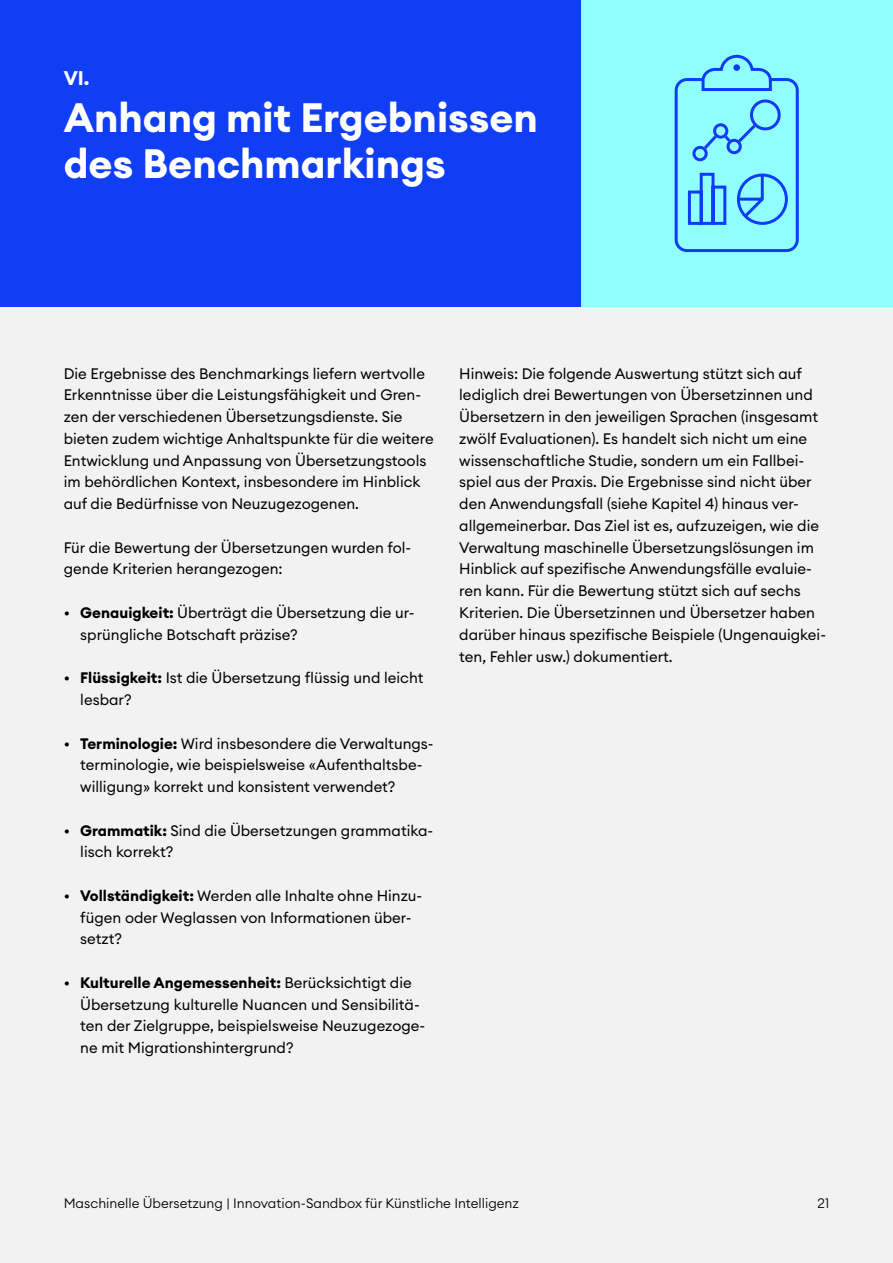
<style>
.page{position:relative;width:893px;height:1263px;background:#fff}
.page>*{position:absolute;margin:0;border:0;box-sizing:border-box;transform-origin:0 0}
.t1{font:700 40.5px/46.5px "Euclid Circular A";color:#fff}
.t2{font:700 19.5px "Euclid Circular A";color:#fff}
.t3{font:15px/21.8px "Euclid Circular A";color:#000}
.t4{font:300 13.5px "Euclid Circular A";color:#000}
.s1{font-weight:700}
</style>
<div class="page">
<div style="left:0;top:307px;width:893px;height:956px;background:#f2f2f2"></div>
<div style="left:580px;top:0;width:313px;height:307px;background:#90ffff"></div>
<div style="left:0;top:0;width:580px;height:307px;background:#0f3ef5"></div>
<svg style="left:674px;top:54px;width:125px;height:199px"></svg>
<h2 class="t2" style="left:64px;top:66px;width:27px">VI.</h2>
<h1 class="t1" style="left:64px;top:94px;width:476px">Anhang mit Ergebnissen des Benchmarkings</h1>
<p class="t3" style="left:64px;top:362px;width:371px">Die Ergebnisse des Benchmarkings liefern wertvolle Erkenntnisse über die Leistungsfähigkeit und Gren&shy;zen der verschiedenen Übersetzungsdienste. Sie bieten zudem wichtige Anhaltspunkte für die weitere Entwicklung und Anpassung von Übersetzungstools im behördlichen Kontext, insbesondere im Hinblick auf die Bedürfnisse von Neuzugezogenen.</p>
<p class="t3" style="left:64px;top:536px;width:349px">Für die Bewertung der Übersetzungen wurden fol&shy;gende Kriterien herangezogen:</p>
<p class="t3" style="left:80px;top:602px;width:336px;text-indent:-17px">• <span class="s1">Genauigkeit:</span> Überträgt die Übersetzung die ur&shy;sprüngliche Botschaft präzise?</p>
<p class="t3" style="left:80px;top:667px;width:345px;text-indent:-16px">• <span class="s1">Flüssigkeit:</span> Ist die Übersetzung flüssig und leicht lesbar?</p>
<p class="t3" style="left:80px;top:732px;width:355px;text-indent:-16px">• <span class="s1">Terminologie:</span> Wird insbesondere die Verwaltungs&shy;terminologie, wie beispielsweise «Aufenthaltsbe&shy;willigung» korrekt und konsistent verwendet?</p>
<p class="t3" style="left:80px;top:819px;width:355px;text-indent:-16px">• <span class="s1">Grammatik:</span> Sind die Übersetzungen grammatika&shy;lisch korrekt?</p>
<p class="t3" style="left:80px;top:884px;width:344px;text-indent:-16px">• <span class="s1">Vollständigkeit:</span> Werden alle Inhalte ohne Hinzu&shy;fügen oder Weglassen von Informationen über&shy;setzt?</p>
<p class="t3" style="left:80px;top:971px;width:347px;text-indent:-16px">• <span class="s1">Kulturelle Angemessenheit:</span> Berücksichtigt die Übersetzung kulturelle Nuancen und Sensibilitä&shy;ten der Zielgruppe, beispielsweise Neuzugezoge&shy;ne mit Migrationshintergrund?</p>
<p class="t3" style="left:459px;top:362px;width:368px">Hinweis: Die folgende Auswertung stützt sich auf lediglich drei Bewertungen von Übersetzinnen und Übersetzern in den jeweiligen Sprachen (insgesamt zwölf Evaluationen). Es handelt sich nicht um eine wissenschaftliche Studie, sondern um ein Fallbei&shy;spiel aus der Praxis. Die Ergebnisse sind nicht über den Anwendungsfall (siehe Kapitel 4) hinaus ver&shy;allgemeinerbar. Das Ziel ist es, aufzuzeigen, wie die Verwaltung maschinelle Übersetzungslösungen im Hinblick auf spezifische Anwendungsfälle evaluie&shy;ren kann. Für die Bewertung stützt sich auf sechs Kriterien. Die Übersetzinnen und Übersetzer haben darüber hinaus spezifische Beispiele (Ungenauigkei&shy;ten, Fehler usw.) dokumentiert.</p>
<p class="t4" style="left:64px;top:1194px;width:457px">Maschinelle Übersetzung | Innovation-Sandbox für Künstliche Intelligenz</p>
<p class="t4" style="left:817px;top:1194px;width:13px">21</p>
</div>
